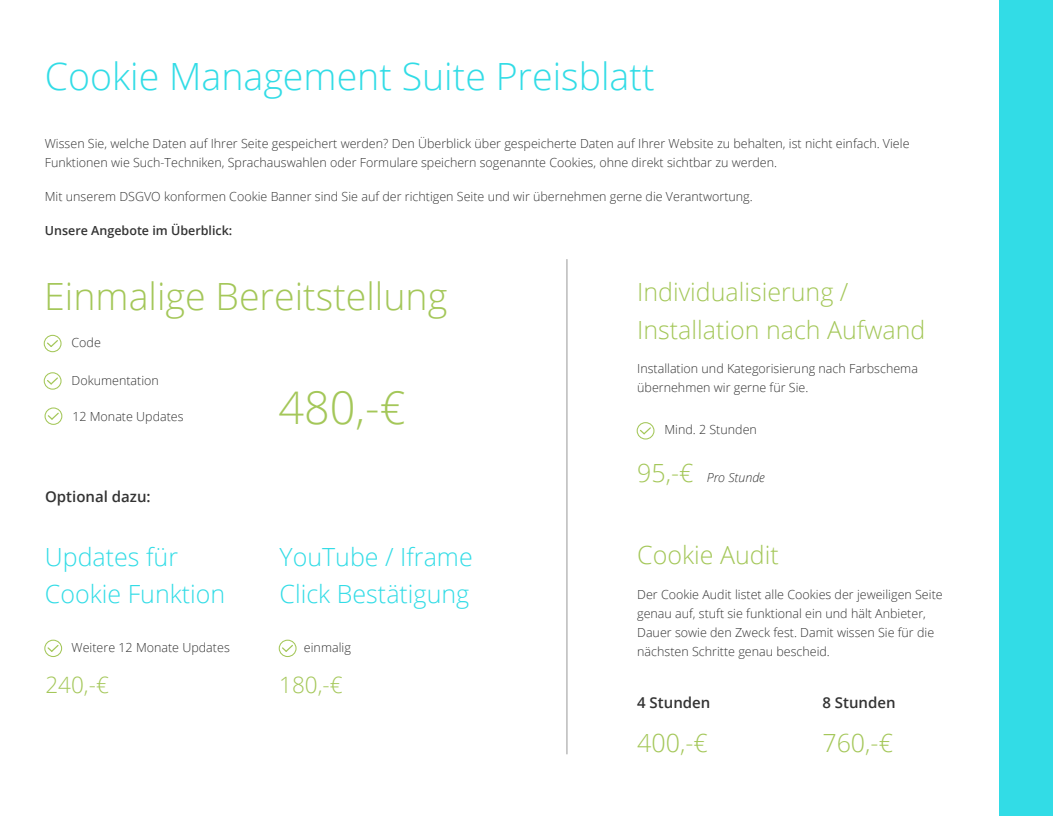
<style>
.page{position:relative;width:1053px;height:816px;background:#fff}
.page>*{position:absolute;margin:0;border:0;box-sizing:border-box;transform-origin:0 0}
.t1{font:300 45px "Open Sans";color:#a4c759}
.t2{font:300 37.5px "Open Sans";color:#32dce6}
.t3{font:300 37.5px "Open Sans";color:#a4c759}
.t4{font:300 25px/37.5px "Open Sans";color:#a4c759}
.t5{font:300 25px/37.5px "Open Sans";color:#32dce6}
.t6{font:300 22.5px "Open Sans";color:#a4c759}
.t7{font:600 15px "Open Sans";color:#333}
.t8{font:300 12.5px/18.8px "Open Sans";color:#333}
.t9{font:600 12.5px "Open Sans";color:#333}
.t10{font:italic 300 12.5px "Open Sans";color:#333}
</style>
<div class="page">
<div style="left:44px;top:334px;width:18px;height:18px;border:1px solid #a4c759;border-radius:50%"></div>
<svg style="left:46px;top:338px;width:13px;height:10px"></svg>
<div style="left:44px;top:372px;width:18px;height:17px;border:1px solid #a4c759;border-radius:50%"></div>
<svg style="left:46px;top:376px;width:13px;height:9px"></svg>
<div style="left:45px;top:407px;width:17px;height:17px;border:1px solid #a4c759;border-radius:50%"></div>
<svg style="left:47px;top:411px;width:13px;height:9px"></svg>
<div style="left:999px;top:0;width:53px;height:815px;background:#32dce6"></div>
<div style="left:44px;top:639px;width:18px;height:17px;border:1px solid #a4c759;border-radius:50%"></div>
<svg style="left:46px;top:643px;width:14px;height:9px"></svg>
<div style="left:279px;top:639px;width:17px;height:17px;border:1px solid #a4c759;border-radius:50%"></div>
<svg style="left:281px;top:643px;width:13px;height:9px"></svg>
<div style="left:636px;top:422px;width:18px;height:17px;border:1px solid #a4c759;border-radius:50%"></div>
<svg style="left:638px;top:426px;width:14px;height:9px"></svg>
<hr style="left:566px;top:259px;width:1px;height:494px;background:#999">
<h2 class="t2" style="left:45px;top:62px;width:611px">Cookie Management Suite Preisblatt</h2>
<p class="t8" style="left:45px;top:135px;width:866px">Wissen Sie, welche Daten auf Ihrer Seite gespeichert werden? Den Überblick über gespeicherte Daten auf Ihrer Website zu behalten, ist nicht einfach. Viele<br>Funktionen wie Such-Techniken, Sprachauswahlen oder Formulare speichern sogenannte Cookies, ohne direkt sichtbar zu werden.</p>
<p class="t8" style="left:45px;top:188px;width:709px">Mit unserem DSGVO konformen Cookie Banner sind Sie auf der richtigen Seite und wir übernehmen gerne die Verantwortung.</p>
<p class="t9" style="left:45px;top:225px;width:189px">Unsere Angebote im Überblick:</p>
<h2 class="t3" style="left:44px;top:281px;width:404px">Einmalige Bereitstellung</h2>
<p class="t8" style="left:71px;top:334px;width:31px">Code</p>
<p class="t8" style="left:71px;top:372px;width:89px">Dokumentation</p>
<p class="t8" style="left:72px;top:407px;width:113px">12 Monate Updates</p>
<p class="t7" style="left:45px;top:490px;width:107px">Optional dazu:</p>
<h3 class="t5" style="left:45px;top:540px;width:182px">Updates für<br>Cookie Funktion</h3>
<p class="t8" style="left:72px;top:639px;width:160px">Weitere 12 Monate Updates</p>
<h3 class="t6" style="left:45px;top:675px;width:65px">240,-€</h3>
<h1 class="t1" style="left:278px;top:389px;width:128px">480,-€</h1>
<h3 class="t5" style="left:279px;top:540px;width:195px">YouTube / Iframe<br>Click Bestätigung</h3>
<p class="t8" style="left:304px;top:639px;width:48px">einmalig</p>
<h3 class="t6" style="left:279px;top:675px;width:65px">180,-€</h3>
<h3 class="t4" style="left:637px;top:275px;width:290px">Individualisierung /<br>Installation nach Aufwand</h3>
<p class="t8" style="left:637px;top:360px;width:282px">Installation und Kategorisierung nach Farbschema übernehmen wir gerne für Sie.</p>
<p class="t8" style="left:664px;top:421px;width:94px">Mind. 2 Stunden</p>
<p class="t10" style="left:706px;top:472px;width:60px">Pro Stunde</p>
<h3 class="t4" style="left:637px;top:456px;width:58px">95,-€</h3>
<h3 class="t4" style="left:637px;top:538px;width:143px">Cookie Audit</h3>
<p class="t8" style="left:637px;top:586px;width:307px">Der Cookie Audit listet alle Cookies der jeweiligen Seite genau auf, stuft sie funktional ein und hält Anbieter, Dauer sowie den Zweck fest. Damit wissen Sie für die nächsten Schritte genau bescheid.</p>
<p class="t7" style="left:637px;top:696px;width:75px">4 Stunden</p>
<p class="t7" style="left:822px;top:696px;width:75px">8 Stunden</p>
<h3 class="t4" style="left:637px;top:726px;width:72px">400,-€</h3>
<h3 class="t4" style="left:822px;top:726px;width:72px">760,-€</h3>
</div>
